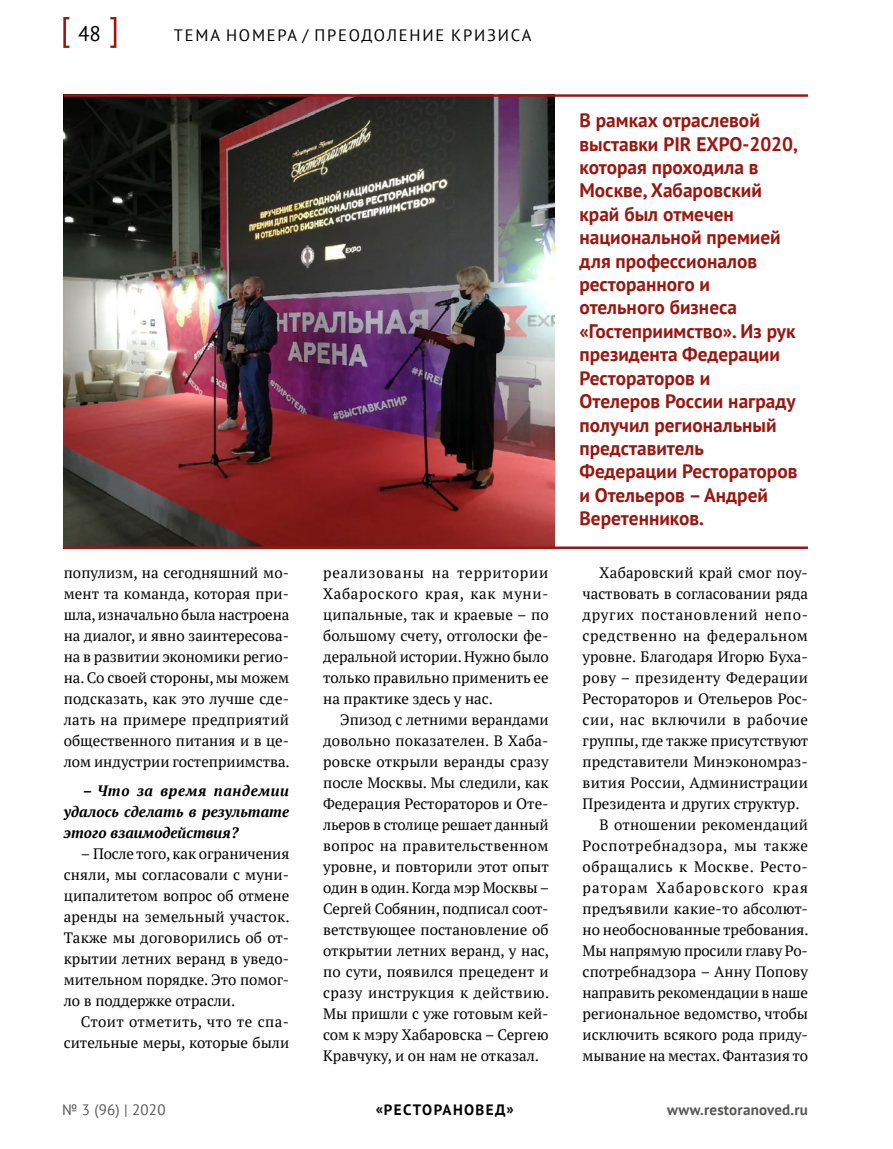
<style>
.page{position:relative;width:893px;height:1149px;background:#fff}
.page>*{position:absolute;margin:0;border:0;box-sizing:border-box;transform-origin:0 0}
.t1{font:21px "PT Sans";color:#000}
.t2{font:700 19.5px/23.4px "PT Sans";color:#981711}
.t3{font:16.5px "PT Sans";letter-spacing:.11em;color:#000}
.t4{font:15px/21px "PT Serif";color:#000;text-align:justify}
.t5{font:15px "PT Serif";letter-spacing:.04em;color:#000}
.t6{font:italic 700 15px/21px "PT Serif";letter-spacing:.005em;color:#000;text-align:justify}
.t7{font:15px "PT Serif";letter-spacing:.045em;color:#000}
.t8{font:15px "PT Serif";letter-spacing:.025em;color:#000}
.t9{font:15px "PT Serif";letter-spacing:.07em;color:#000}
.t10{font:700 15px "PT Sans";letter-spacing:.015em;color:#575756}
.t11{font:700 15px "PT Sans";letter-spacing:.095em;color:#000}
.t12{font:15px "PT Sans";letter-spacing:.015em;color:#575756}
</style>
<div class="page">
<svg style="left:63px;top:17px;width:6px;height:31px"></svg>
<svg style="left:110px;top:17px;width:6px;height:31px"></svg>
<img style="left:64px;top:97px;width:490px;height:449px">
<hr style="left:64px;top:94px;width:744px;height:3px;background:#971719">
<hr style="left:64px;top:546px;width:744px;height:3px;background:#971719">
<h1 class="t1" style="left:78px;top:20px;width:24px">48</h1>
<p class="t3" style="left:174px;top:25px;width:359px">ТЕМА НОМЕРА / ПРЕОДОЛЕНИЕ КРИЗИСА</p>
<p class="t4" style="left:64px;top:561px;width:228px">популизм, на сегодняшний мо&shy;мент та команда, которая при&shy;шла, изначально была настроена на диалог, и явно заинтересова&shy;на в развитии экономики регио&shy;на. Со своей стороны, мы можем подсказать, как это лучше сде&shy;лать на примере предприятий общественного питания и в це&shy;лом индустрии гостеприимства.</p>
<p class="t6" style="left:64px;top:780px;width:227px;text-indent:19px">– Что за время пандемии удалось сделать в результате этого взаимодействия?</p>
<p class="t4" style="left:64px;top:843px;width:227px;text-indent:17px">– После того, как ограничения сняли, мы согласовали с муни&shy;ципалитетом вопрос об отмене аренды на земельный участок.<br>Также мы договорились об от&shy;крытии летних веранд в уведо&shy;мительном порядке. Это помог&shy;ло в поддержке отрасли.</p>
<p class="t4" style="left:64px;top:1011px;width:227px;text-align:right">Стоит отметить, что те спа&shy;сительные меры, которые были</p>
<p class="t4" style="left:323px;top:561px;width:227px">реализованы на территории Хабароского края, как муни&shy;ципальные, так и краевые – по большому счету, отголоски фе&shy;деральной истории. Нужно было только правильно применить ее на практике здесь у нас.</p>
<p class="t4" style="left:323px;top:708px;width:227px;text-indent:17px">Эпизод с летними верандами довольно показателен. В Хаба&shy;ровске открыли веранды сразу после Москвы. Мы следили, как Федерация Рестораторов и Оте&shy;льеров в столице решает данный вопрос на правительственном уровне, и повторили этот опыт один в один. Когда мэр Москвы – Сергей Собянин, подписал соот&shy;ветствующее постановление об открытии летних веранд, у нас, по сути, появился прецедент и сразу инструкция к действию.<br>Мы пришли с уже готовым кей&shy;сом к мэру Хабаровска – Сергею Кравчуку, и он нам не отказал.</p>
<p class="t2" style="left:579px;top:108px;width:220px">В рамках отраслевой выставки PIR EXPO-2020, которая проходила в<br>Москве, Хабаровский край был отмечен национальной премией для профессионалов ресторанного и отельного бизнеса «Гостеприимство». Из рук президента Федерации<br>Рестораторов и<br>Отелеров России награду получил региональный представитель<br>Федерации Рестораторов и Отельеров – Андрей<br>Веретенников.</p>
<p class="t4" style="left:600px;top:561px;width:210px">Хабаровский край смог поу-</p>
<p class="t4" style="left:583px;top:582px;width:227px">частвовать в согласовании ряда</p>
<p class="t7" style="left:583px;top:604px;width:227px">других постановлений непо-</p>
<p class="t5" style="left:583px;top:625px;width:227px">средственно на федеральном</p>
<p class="t4" style="left:583px;top:645px;width:227px">уровне. Благодаря Игорю Буха-</p>
<p class="t8" style="left:583px;top:667px;width:227px">рову – президенту Федерации</p>
<p class="t4" style="left:583px;top:687px;width:227px">Рестораторов и Отельеров Рос-</p>
<p class="t5" style="left:583px;top:709px;width:227px">сии, нас включили в рабочие</p>
<p class="t4" style="left:583px;top:729px;width:227px">группы, где также присутствуют</p>
<p class="t4" style="left:583px;top:750px;width:227px">представители Минэкономраз-</p>
<p class="t4" style="left:583px;top:771px;width:227px">вития России, Администрации</p>
<p class="t4" style="left:583px;top:792px;width:218px">Президента и других структур.</p>
<p class="t4" style="left:600px;top:813px;width:210px">В отношении рекомендаций</p>
<p class="t7" style="left:583px;top:835px;width:227px">Роспотребнадзора, мы также</p>
<p class="t5" style="left:583px;top:856px;width:227px">обращались к Москве. Ресто-</p>
<p class="t9" style="left:583px;top:877px;width:227px">раторам Хабаровского края</p>
<p class="t4" style="left:583px;top:897px;width:227px">предъявили какие-то абсолют-</p>
<p class="t4" style="left:583px;top:918px;width:227px">но необоснованные требования.</p>
<p class="t4" style="left:583px;top:939px;width:227px">Мы напрямую просили главу Ро-</p>
<p class="t4" style="left:583px;top:960px;width:227px">спотребнадзора – Анну Попову</p>
<p class="t4" style="left:583px;top:981px;width:227px">направить рекомендации в наше</p>
<p class="t4" style="left:583px;top:1002px;width:227px">региональное ведомство, чтобы</p>
<p class="t4" style="left:583px;top:1023px;width:227px">исключить всякого рода приду-</p>
<p class="t4" style="left:583px;top:1044px;width:227px">мывание на местах. Фантазия то</p>
<p class="t12" style="left:62px;top:1099px;width:105px">№ 3 (96) | 2020</p>
<p class="t11" style="left:376px;top:1099px;width:139px">«РЕСТОРАНОВЕД»</p>
<p class="t10" style="left:667px;top:1099px;width:142px">www.restoranoved.ru</p>
</div>
